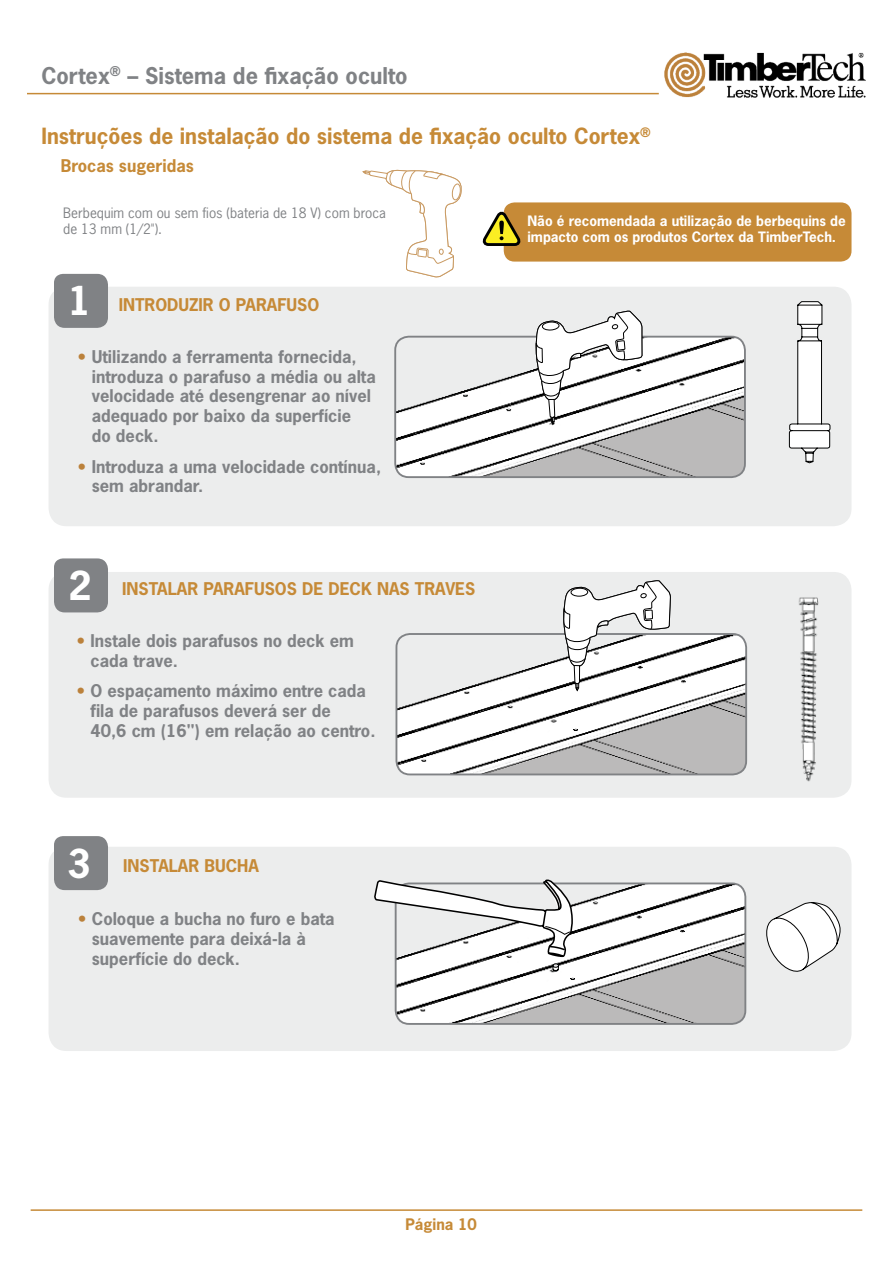
<style>
.page{position:relative;width:893px;height:1263px;background:#fff}
.page>*{position:absolute;margin:0;border:0;box-sizing:border-box;transform-origin:0 0}
.t1{font:700 37.5px "News Gothic Std";color:#fff}
.t2{font:700 21.75px "News Gothic Std";color:#808285}
.t3{font:700 21px "News Gothic Std";color:#c68a37}
.t4{font:700 16.5px/19.8px "News Gothic Std";color:#808285}
.t5{font:700 16.5px "News Gothic Std";color:#c68a37}
.t6{font:700 15px "News Gothic Std";color:#c68a37}
.t7{font:700 13.5px/16.2px "News Gothic Std";color:#fff}
.t8{font:13.5px/16.2px "News Gothic Std";color:#808285}
.s1{color:#bb813b}
</style>
<div class="page">
<hr style="left:27px;top:93px;width:632px;height:1px;background:#c68a37">
<hr style="left:31px;top:1209px;width:831px;height:2px;background:#c68a37">
<img style="left:664px;top:52px;width:201px;height:45px">
<div style="left:49px;top:847px;width:802px;height:204px;background:#eceded;border-radius:18px"></div>
<img style="left:397px;top:885px;width:348px;height:138px">
<div style="left:395px;top:882px;width:351px;height:143px;border:2px solid #808285;border-radius:14px"></div>
<img style="left:570px;top:977px;width:19px;height:12px">
<div style="left:49px;top:572px;width:802px;height:226px;background:#eceded;border-radius:18px"></div>
<div style="left:49px;top:287px;width:802px;height:239px;background:#eceded;border-radius:18px"></div>
<div style="left:54px;top:558px;width:54px;height:54px;background:#808285"></div>
<div style="left:54px;top:274px;width:54px;height:54px;background:#808285"></div>
<div style="left:54px;top:836px;width:54px;height:54px;background:#808285"></div>
<svg style="left:789px;top:301px;width:42px;height:163px"></svg>
<svg style="left:766px;top:902px;width:74px;height:70px"></svg>
<img style="left:798px;top:597px;width:21px;height:185px">
<svg style="left:362px;top:169px;width:100px;height:109px"></svg>
<div style="left:504px;top:202px;width:347px;height:60px;background:#c68a37;border-radius:11px"></div>
<svg style="left:482px;top:212px;width:39px;height:35px"></svg>
<img style="left:396px;top:337px;width:348px;height:139px">
<div style="left:394px;top:336px;width:352px;height:142px;border:2px solid #808285;border-radius:14px"></div>
<svg style="left:534px;top:311px;width:109px;height:167px;background:#d5d5d5"></svg>
<img style="left:398px;top:635px;width:348px;height:139px">
<div style="left:395px;top:633px;width:352px;height:142px;border:2px solid #808285;border-radius:14px"></div>
<img style="left:572px;top:727px;width:20px;height:13px">
<svg style="left:561px;top:580px;width:110px;height:112px"></svg>
<svg style="left:374px;top:879px;width:200px;height:93px"></svg>
<h2 class="t2" style="left:41px;top:61px;width:368px">Cortex<sup>®</sup> – Sistema de fixação oculto</h2>
<p class="t3" style="left:41px;top:122px;width:611px">Instruções de instalação do sistema de fixação oculto Cortex<sup>®</sup></p>
<p class="t5" style="left:61px;top:155px;width:135px">Brocas sugeridas</p>
<p class="t8" style="left:63px;top:205px;width:324px">Berbequim com ou sem fios (bateria de 18 V) com broca de 13 mm (1/2").</p>
<h1 class="t1" style="left:68px;top:276px;width:25px">1</h1>
<p class="t4" style="left:92px;top:346px;width:286px;text-indent:-13px"><span class="s1">•</span> Utilizando a ferramenta fornecida, introduza o parafuso a média ou alta velocidade até desengrenar ao nível adequado por baixo da superfície<br>do deck.</p>
<p class="t4" style="left:92px;top:456px;width:291px;text-indent:-13px"><span class="s1">•</span> Introduza a uma velocidade contínua, sem abrandar.</p>
<p class="t5" style="left:119px;top:294px;width:202px">INTRODUZIR O PARAFUSO</p>
<h1 class="t1" style="left:68px;top:561px;width:25px">2</h1>
<p class="t4" style="left:91px;top:630px;width:265px;text-indent:-13px"><span class="s1">•</span> Instale dois parafusos no deck em cada trave.</p>
<p class="t4" style="left:91px;top:681px;width:286px;text-indent:-13px"><span class="s1">•</span> O espaçamento máximo entre cada fila de parafusos deverá ser de<br>40,6 cm (16") em relação ao centro.</p>
<p class="t5" style="left:122px;top:578px;width:355px">INSTALAR PARAFUSOS DE DECK NAS TRAVES</p>
<h1 class="t1" style="left:67px;top:838px;width:25px">3</h1>
<p class="t4" style="left:92px;top:909px;width:244px;text-indent:-13px"><span class="s1">•</span> Coloque a bucha no furo e bata suavemente para deixá-la à superfície do deck.</p>
<p class="t5" style="left:123px;top:855px;width:137px">INSTALAR BUCHA</p>
<p class="t7" style="left:527px;top:212px;width:320px">Não é recomendada a utilização de berbequins de impacto com os produtos Cortex da TimberTech.</p>
<p class="t6" style="left:406px;top:1214px;width:73px">Página 10</p>
</div>
